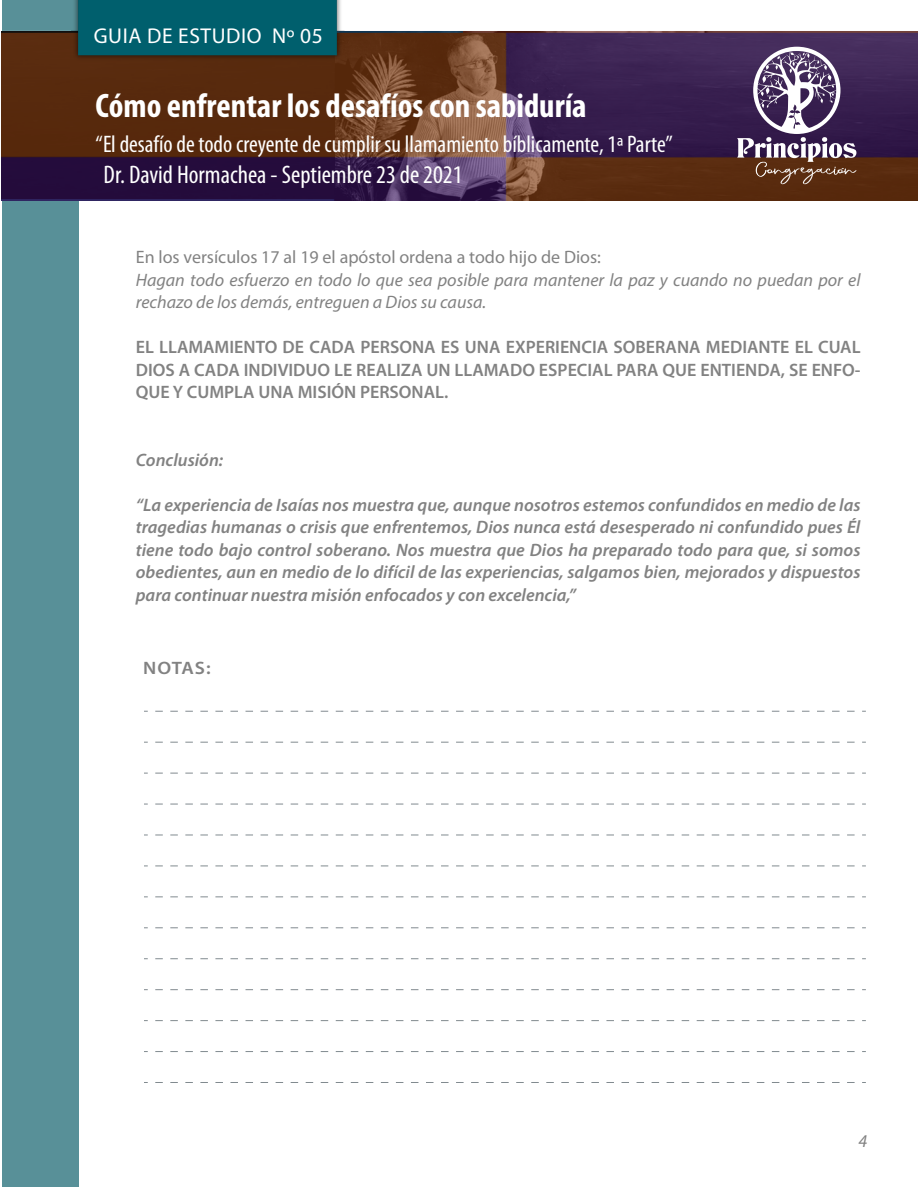
<style>
.page{position:relative;width:918px;height:1188px;background:#fff}
.page>*{position:absolute;margin:0;border:0;box-sizing:border-box;transform-origin:0 0}
.t1{font:700 condensed 34.05px "Myriad Pro";color:#fff}
.t2{font:condensed 25.5px "Myriad Pro";color:#fff}
.t3{font:condensed 24px "Myriad Pro";color:#fff}
.t4{font:21.45px "Myriad Pro";letter-spacing:.025em;color:#fff}
.t5{font:italic 600 18px/22.5px "Myriad Pro";color:#828282;text-align:justify}
.t6{font:600 18px/22.5px "Myriad Pro";color:#828282;text-align:justify}
.t7{font:italic 18px/22.5px "Myriad Pro";color:#828282}
.t8{font:18px "Myriad Pro";color:#828282}
.t9{font:600 18px "Myriad Pro";color:#828282;scale:1.09 1}
</style>
<div class="page">
<div style="left:2px;top:0;width:77px;height:1187px;background:#589098"></div>
<img style="left:2px;top:0;width:916px;height:200px">
<svg style="left:737px;top:47px;width:120px;height:137px"></svg>
<svg style="left:155px;top:711px;width:711px;height:1px"></svg>
<svg style="left:155px;top:742px;width:711px;height:1px"></svg>
<svg style="left:155px;top:773px;width:711px;height:1px"></svg>
<svg style="left:155px;top:804px;width:711px;height:1px"></svg>
<svg style="left:155px;top:835px;width:711px;height:1px"></svg>
<svg style="left:155px;top:866px;width:711px;height:1px"></svg>
<svg style="left:155px;top:896px;width:711px;height:1px"></svg>
<svg style="left:155px;top:927px;width:711px;height:1px"></svg>
<svg style="left:155px;top:958px;width:711px;height:1px"></svg>
<svg style="left:155px;top:989px;width:711px;height:1px"></svg>
<svg style="left:155px;top:1020px;width:711px;height:1px"></svg>
<svg style="left:155px;top:1082px;width:711px;height:1px"></svg>
<svg style="left:155px;top:1051px;width:711px;height:1px"></svg>
<p class="t4" style="left:94px;top:22px;width:231px">GUIA DE ESTUDIO Nº 05</p>
<h1 class="t1" style="left:96px;top:84px;width:493px">Cómo enfrentar los desafíos con sabiduría</h1>
<h3 class="t3" style="left:96px;top:130px;width:579px">“El desafío de todo creyente de cumplir su llamamiento bíblicamente, 1ª Parte”</h3>
<h2 class="t2" style="left:104px;top:159px;width:360px">Dr. David Hormachea - Septiembre 23 de 2021</h2>
<p class="t8" style="left:136px;top:246px;width:467px">En los versículos 17 al 19 el apóstol ordena a todo hijo de Dios:</p>
<p class="t7" style="left:136px;top:268px;width:726px">Hagan todo esfuerzo en todo lo que sea posible para mantener la paz y cuando no puedan por el rechazo de los demás, entreguen a Dios su causa.</p>
<p class="t6" style="left:136px;top:336px;width:726px">EL LLAMAMIENTO DE CADA PERSONA ES UNA EXPERIENCIA SOBERANA MEDIANTE EL CUAL DIOS A CADA INDIVIDUO LE REALIZA UN LLAMADO ESPECIAL PARA QUE ENTIENDA, SE ENFO-QUE Y CUMPLA UNA MISIÓN PERSONAL.</p>
<p class="t5" style="left:136px;top:448px;width:89px">Conclusión:</p>
<p class="t5" style="left:136px;top:493px;width:726px">“La experiencia de Isaías nos muestra que, aunque nosotros estemos confundidos en medio de las tragedias humanas o crisis que enfrentemos, Dios nunca está desesperado ni confundido pues Él tiene todo bajo control soberano. Nos muestra que Dios ha preparado todo para que, si somos obedientes, aun en medio de lo difícil de las experiencias, salgamos bien, mejorados y dispuestos para continuar nuestra misión enfocados y con excelencia,”</p>
<p class="t9" style="left:143px;top:657px;width:63px">NOTAS:</p>
<p class="t7" style="left:858px;top:1129px;width:10px">4</p>
</div>
